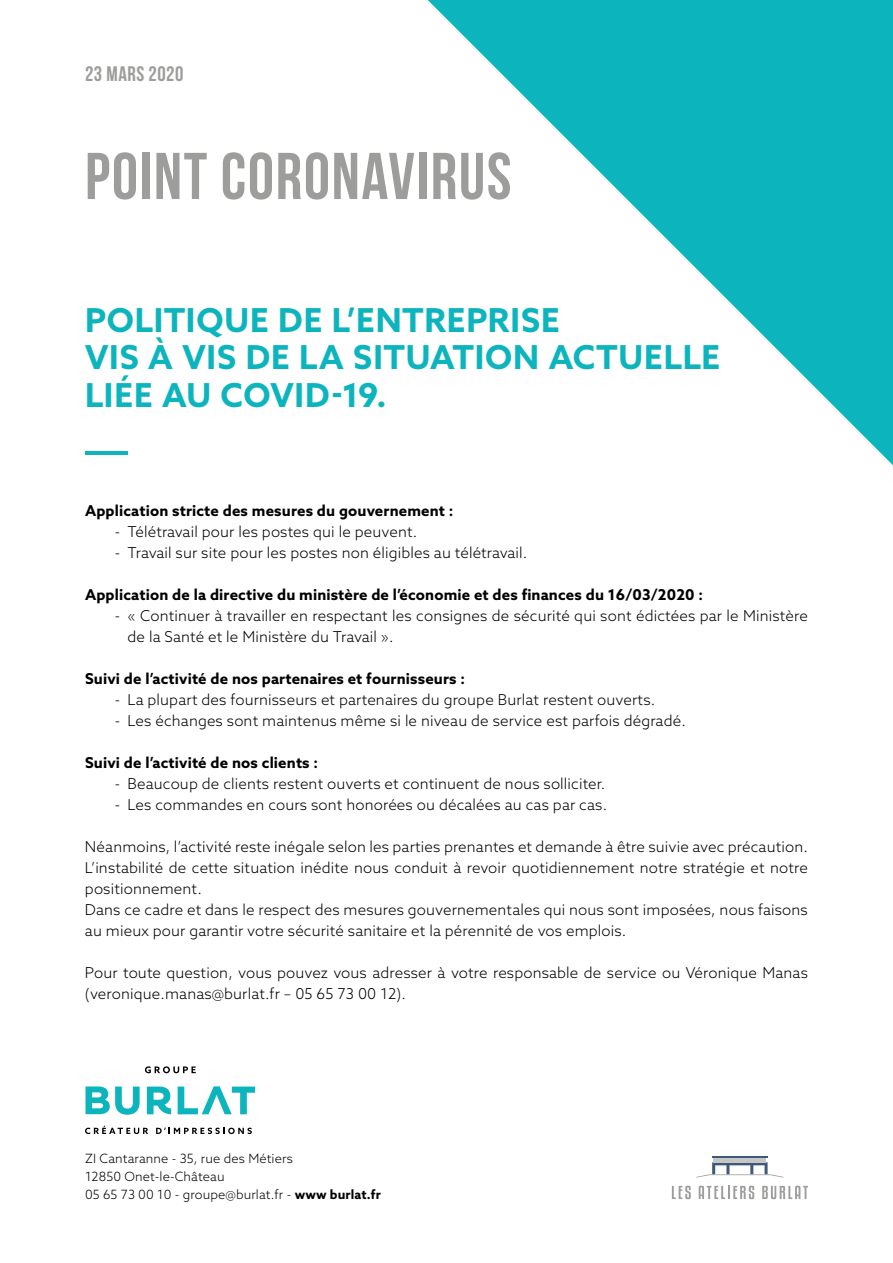
<style>
.page{position:relative;width:893px;height:1263px;background:#fff}
.page>*{position:absolute;margin:0;border:0;box-sizing:border-box;transform-origin:0 0}
.t1{font:700 66px "Bebas Neue";letter-spacing:.025em;color:#9d9d9c}
.t2{font:700 33px/37.5px "Azo Sans";letter-spacing:.025em;color:#0cb4bd}
.t3{font:700 21px "Bebas Neue";letter-spacing:.025em;color:#9d9d9c}
.t4{font:300 15px/21px "Azo Sans";letter-spacing:.01em;color:#000}
.t5{font:700 15px "Azo Sans";letter-spacing:.01em;color:#000}
.t6{font:300 12.75px/18px "Azo Sans";letter-spacing:.01em;color:#000}
.s1{font-weight:700}
</style>
<div class="page">
<svg style="left:428px;top:0;width:465px;height:465px"></svg>
<hr style="left:712px;top:1156px;width:56px;height:2px;background:#3f5979">
<hr style="left:714px;top:1158px;width:52px;height:4px;background:#c6c6c6">
<svg style="left:696px;top:1162px;width:87px;height:15px"></svg>
<svg style="left:672px;top:1186px;width:19px;height:13px"></svg>
<svg style="left:699px;top:1186px;width:55px;height:13px"></svg>
<svg style="left:762px;top:1186px;width:46px;height:13px"></svg>
<svg style="left:85px;top:1126px;width:63px;height:8px"></svg>
<svg style="left:156px;top:1127px;width:96px;height:7px"></svg>
<svg style="left:145px;top:1066px;width:51px;height:7px"></svg>
<svg style="left:85px;top:1086px;width:55px;height:29px"></svg>
<svg style="left:178px;top:1086px;width:77px;height:28px"></svg>
<svg style="left:147px;top:1086px;width:24px;height:28px"></svg>
<hr style="left:85px;top:451px;width:43px;height:4px;background:#0cb4bd">
<h3 class="t3" style="left:85px;top:63px;width:100px">23 MARS 2020</h3>
<h1 class="t1" style="left:85px;top:140px;width:428px">POINT CORONAVIRUS</h1>
<h2 class="t2" style="left:85px;top:300px;width:636px">POLITIQUE DE L’ENTREPRISE<br>VIS À VIS DE LA SITUATION ACTUELLE<br>LIÉE AU COVID-19.</h2>
<p class="t5" style="left:85px;top:501px;width:370px">Application stricte des mesures du gouvernement :</p>
<p class="t4" style="left:115px;top:521px;width:304px">- Télétravail pour les postes qui le peuvent.</p>
<p class="t4" style="left:115px;top:542px;width:414px">- Travail sur site pour les postes non éligibles au télétravail.</p>
<p class="t5" style="left:85px;top:585px;width:620px">Application de la directive du ministère de l’économie et des finances du 16/03/2020 :</p>
<p class="t4" style="left:128px;top:605px;width:682px;text-indent:-13px">- « Continuer à travailler en respectant les consignes de sécurité qui sont édictées par le Ministère de la Santé et le Ministère du Travail ».</p>
<p class="t5" style="left:85px;top:669px;width:382px">Suivi de l’activité de nos partenaires et fournisseurs :</p>
<p class="t4" style="left:115px;top:689px;width:542px">- La plupart des fournisseurs et partenaires du groupe Burlat restent ouverts.</p>
<p class="t4" style="left:115px;top:710px;width:573px">- Les échanges sont maintenus même si le niveau de service est parfois dégradé.</p>
<p class="t5" style="left:85px;top:753px;width:235px">Suivi de l’activité de nos clients :</p>
<p class="t4" style="left:115px;top:773px;width:492px">- Beaucoup de clients restent ouverts et continuent de nous solliciter.</p>
<p class="t4" style="left:115px;top:794px;width:494px">- Les commandes en cours sont honorées ou décalées au cas par cas.</p>
<p class="t4" style="left:85px;top:836px;width:724px">Néanmoins, l’activité reste inégale selon les parties prenantes et demande à être suivie avec précaution.<br>L’instabilité de cette situation inédite nous conduit à revoir quotidiennement notre stratégie et notre positionnement.<br>Dans ce cadre et dans le respect des mesures gouvernementales qui nous sont imposées, nous faisons au mieux pour garantir votre sécurité sanitaire et la pérennité de vos emplois.</p>
<p class="t4" style="left:85px;top:962px;width:724px">Pour toute question, vous pouvez vous adresser à votre responsable de service ou Véronique Manas (veronique.manas@burlat.fr – 05 65 73 00 12).</p>
<p class="t6" style="left:85px;top:1149px;width:297px">ZI Cantaranne - 35, rue des Métiers<br>12850 Onet-le-Château<br>05 65 73 00 10 - groupe@burlat.fr - <span class="s1">www burlat.fr</span></p>
</div>
